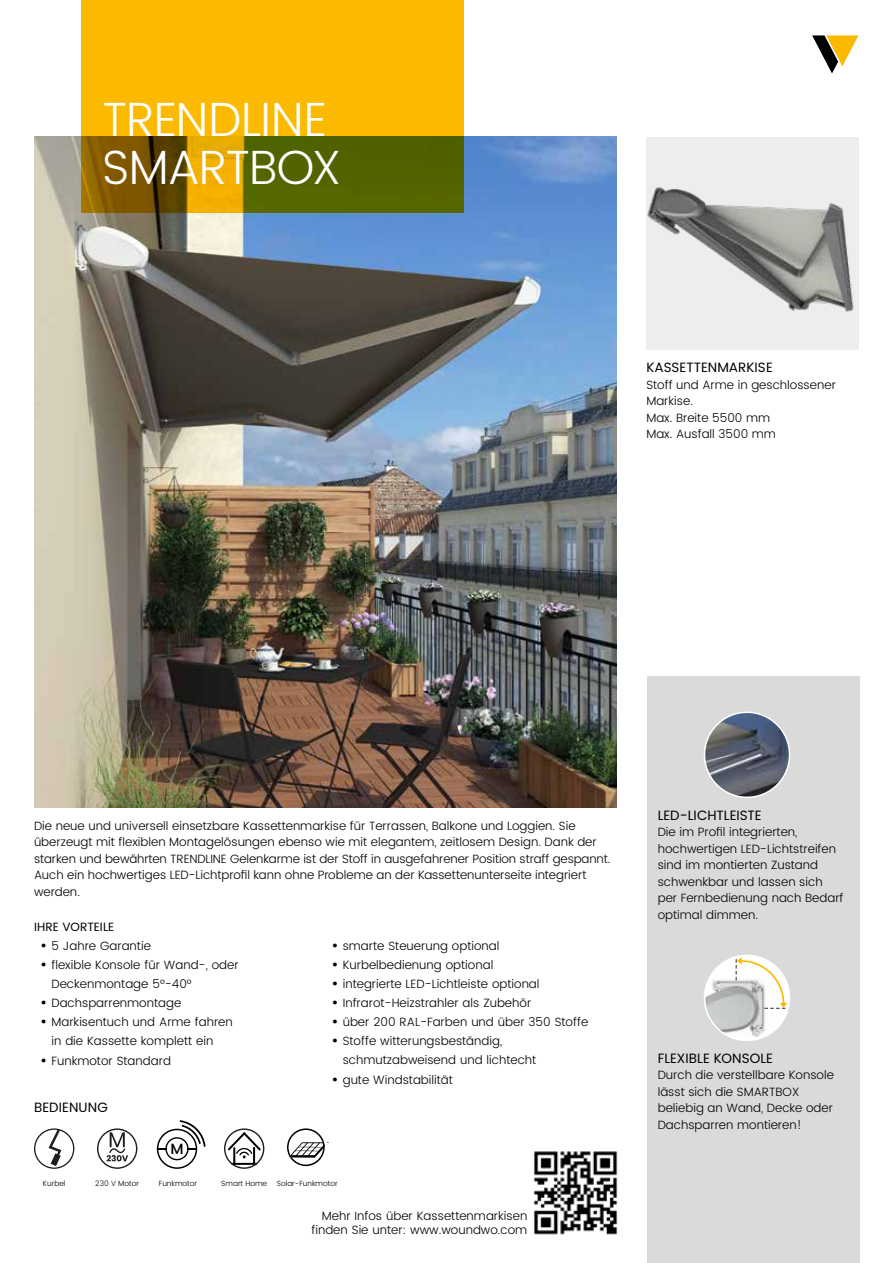
<style>
.page{position:relative;width:893px;height:1263px;background:#fff}
.page>*{position:absolute;margin:0;border:0;box-sizing:border-box;transform-origin:0 0}
.t1{font:300 48px/48px "Poppins";letter-spacing:-.025em;color:#fff}
.t2{font:500 14.85px "Poppins";color:#010202}
.t3{font:13.5px "Poppins";letter-spacing:.005em;color:#000}
.t4{font:300 12px/16.5px "Poppins";color:#000}
.t5{font:12px "Poppins";letter-spacing:.005em;color:#000}
.t6{font:300 7.5px "Poppins";color:#000}
.s1{font-size:16.5px}
</style>
<div class="page">
<svg style="left:812px;top:35px;width:47px;height:39px"></svg>
<img style="left:34px;top:136px;width:583px;height:672px">
<svg style="left:81px;top:0;width:382px;height:213px;background:#c99c00"></svg>
<img style="left:646px;top:137px;width:213px;height:212px">
<div style="left:647px;top:676px;width:213px;height:587px;background:#dadada"></div>
<img style="left:704px;top:712px;width:85px;height:85px;border-radius:43px">
<div style="left:704px;top:711px;width:86px;height:87px;border:2px solid #fff;border-radius:50%"></div>
<svg style="left:704px;top:957px;width:85px;height:83px"></svg>
<div style="left:704px;top:954px;width:86px;height:87px;border:2px solid #fff;border-radius:50%"></div>
<svg style="left:34px;top:1128px;width:40px;height:41px"></svg>
<svg style="left:97px;top:1128px;width:40px;height:41px"></svg>
<svg style="left:157px;top:1120px;width:49px;height:49px"></svg>
<svg style="left:224px;top:1128px;width:40px;height:41px"></svg>
<svg style="left:287px;top:1128px;width:38px;height:38px"></svg>
<img style="left:533px;top:1151px;width:85px;height:84px">
<h1 class="t1" style="left:102px;top:97px;width:240px">TRENDLINE<br>SMARTBOX</h1>
<p class="t3" style="left:646px;top:358px;width:128px">KASSETTENMARKISE</p>
<p class="t4" style="left:646px;top:377px;width:191px">Stoff und Arme in geschlossener<br>Markise.<br>Max. Breite 5500 mm<br>Max. Ausfall 3500 mm</p>
<p class="t4" style="left:34px;top:818px;width:578px">Die neue und universell einsetzbare Kassettenmarkise für Terrassen, Balkone und Loggien. Sie überzeugt mit flexiblen Montagelösungen ebenso wie mit elegantem, zeitlosem Design. Dank der starken und bewährten TRENDLINE Gelenkarme ist der Stoff in ausgefahrener Position straff gespannt.<br>Auch ein hochwertiges LED- Lichtprofil kann ohne Probleme an der Kassettenunterseite integriert werden.</p>
<p class="t5" style="left:34px;top:918px;width:82px">IHRE VORTEILE</p>
<p class="t4" style="left:40px;top:938px;width:112px"><span class="s1">•</span> 5 Jahre Garantie</p>
<p class="t4" style="left:51px;top:955px;width:189px;line-height:19.2px;text-indent:-11px"><span class="s1">•</span> flexible Konsole für Wand-, oder<br>Deckenmontage 5°-40°</p>
<p class="t4" style="left:40px;top:995px;width:143px"><span class="s1">•</span> Dachsparrenmontage</p>
<p class="t4" style="left:51px;top:1013px;width:183px;line-height:19.2px;text-indent:-11px"><span class="s1">•</span> Markisentuch und Arme fahren in die Kassette komplett ein</p>
<p class="t4" style="left:40px;top:1052px;width:132px"><span class="s1">•</span> Funkmotor Standard</p>
<p class="t3" style="left:34px;top:1098px;width:75px">BEDIENUNG</p>
<p class="t2" style="left:170px;top:1139px;width:15px">M</p>
<p class="t4" style="left:331px;top:937px;width:170px"><span class="s1">•</span> smarte Steuerung optional</p>
<p class="t4" style="left:331px;top:957px;width:163px"><span class="s1">•</span> Kurbelbedienung optional</p>
<p class="t4" style="left:331px;top:976px;width:210px"><span class="s1">•</span> integrierte LED-Lichtleiste optional</p>
<p class="t4" style="left:331px;top:995px;width:201px"><span class="s1">•</span> Infrarot-Heizstrahler als Zubehör</p>
<p class="t4" style="left:331px;top:1014px;width:258px"><span class="s1">•</span> über 200 RAL-Farben und über 350 Stoffe</p>
<p class="t4" style="left:343px;top:1032px;width:195px;line-height:19.2px;text-indent:-11px"><span class="s1">•</span> Stoffe witterungsbeständig, schmutzabweisend und lichtecht</p>
<p class="t4" style="left:331px;top:1071px;width:123px"><span class="s1">•</span> gute Windstabilität</p>
<p class="t6" style="left:43px;top:1178px;width:24px">Kurbel</p>
<p class="t6" style="left:95px;top:1178px;width:45px">230 V Motor</p>
<p class="t6" style="left:159px;top:1178px;width:40px">Funkmotor</p>
<p class="t6" style="left:221px;top:1178px;width:47px">Smart Home</p>
<p class="t6" style="left:277px;top:1178px;width:62px">Solar-Funkmotor</p>
<p class="t4" style="left:311px;top:1210px;width:217px;line-height:13.5px;text-align:right">Mehr Infos über Kassettenmarkisen finden Sie unter: www.woundwo.com</p>
<p class="t3" style="left:658px;top:805px;width:105px">LED-LICHTLEISTE</p>
<p class="t4" style="left:658px;top:824px;width:187px">Die im Profil integrierten, hochwertigen LED-Lichtstreifen sind im montierten Zustand schwenkbar und lassen sich per Fernbedienung nach Bedarf optimal dimmen.</p>
<p class="t3" style="left:658px;top:1048px;width:117px">FLEXIBLE KONSOLE</p>
<p class="t4" style="left:658px;top:1067px;width:178px">Durch die verstellbare Konsole lässt sich die SMARTBOX beliebig an Wand, Decke oder<br>Dachsparren montieren!</p>
</div>
